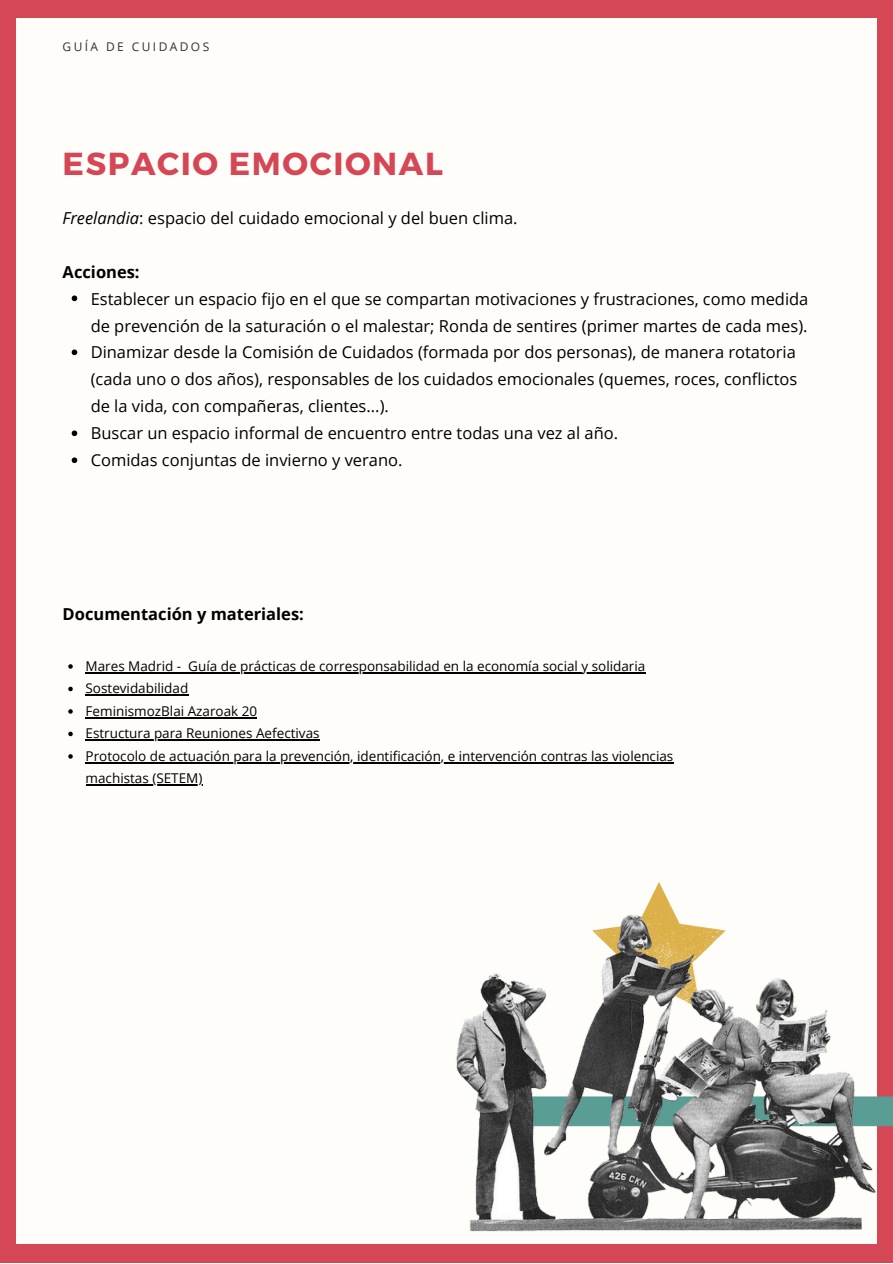
<style>
.page{position:relative;width:893px;height:1264px;background:#fff}
.page>*{position:absolute;margin:0;border:0;box-sizing:border-box;transform-origin:0 0}
.t1{font:700 31.8px "Montserrat";letter-spacing:.05em;color:#d54755}
.t2{font:16.5px/27px "Open Sans";color:#000}
.t3{font:700 16.5px "Open Sans";color:#000}
.t4{font:13.5px/22.5px "Open Sans";color:#000}
.t5{font:12px "Open Sans";letter-spacing:.2em;color:#303030}
.s1{font-style:italic}
</style>
<div class="page">
<div style="left:0;top:0;width:892px;height:1262px;background:#d54755"></div>
<div style="left:17px;top:18px;width:859px;height:1226px;background:#fffdfa"></div>
<img style="left:456px;top:857px;width:436px;height:374px">
<svg style="left:72px;top:295px;width:5px;height:6px"></svg>
<svg style="left:72px;top:349px;width:5px;height:6px"></svg>
<svg style="left:72px;top:430px;width:5px;height:6px"></svg>
<svg style="left:72px;top:457px;width:5px;height:6px"></svg>
<svg style="left:68px;top:664px;width:5px;height:4px"></svg>
<hr style="left:86px;top:672px;width:95px;height:1px;background:#000">
<hr style="left:188px;top:672px;width:457px;height:1px;background:#000">
<svg style="left:68px;top:686px;width:5px;height:5px"></svg>
<hr style="left:93px;top:694px;width:95px;height:1px;background:#000">
<svg style="left:68px;top:709px;width:5px;height:4px"></svg>
<hr style="left:86px;top:717px;width:171px;height:1px;background:#000">
<svg style="left:68px;top:731px;width:5px;height:5px"></svg>
<hr style="left:86px;top:739px;width:234px;height:1px;background:#000">
<svg style="left:68px;top:754px;width:5px;height:4px"></svg>
<hr style="left:86px;top:762px;width:588px;height:1px;background:#000">
<hr style="left:86px;top:784px;width:116px;height:1px;background:#000">
<p class="t5" style="left:63px;top:38px;width:148px">GUÍA DE CUIDADOS</p>
<p class="t1" style="left:63px;top:143px;width:382px">ESPACIO EMOCIONAL</p>
<p class="t2" style="left:63px;top:204px;width:456px"><span class="s1">Freelandia</span>: espacio del cuidado emocional y del buen clima.</p>
<p class="t3" style="left:63px;top:260px;width:78px">Acciones:</p>
<p class="t2" style="left:91px;top:284px;width:719px">Establecer un espacio fijo en el que se compartan motivaciones y frustraciones, como medida de prevención de la saturación o el malestar; Ronda de sentires (primer martes de cada mes).</p>
<p class="t2" style="left:91px;top:338px;width:708px;text-align:justify">Dinamizar desde la Comisión de Cuidados (formada por dos personas), de manera rotatoria (cada uno o dos años), responsables de los cuidados emocionales (quemes, roces, conflictos de la vida, con compañeras, clientes...).</p>
<p class="t2" style="left:91px;top:419px;width:529px">Buscar un espacio informal de encuentro entre todas una vez al año.</p>
<p class="t2" style="left:91px;top:446px;width:313px">Comidas conjuntas de invierno y verano.</p>
<p class="t3" style="left:63px;top:602px;width:243px">Documentación y materiales:</p>
<p class="t4" style="left:86px;top:654px;width:561px">Mares Madrid - Guía de prácticas de corresponsabilidad en la economía social y solidaria</p>
<p class="t4" style="left:86px;top:677px;width:104px">Sostevidabilidad</p>
<p class="t4" style="left:86px;top:699px;width:173px">FeminismozBlai Azaroak 20</p>
<p class="t4" style="left:86px;top:722px;width:235px">Estructura para Reuniones Aefectivas</p>
<p class="t4" style="left:86px;top:744px;width:589px">Protocolo de actuación para la prevención, identificación, e intervención contras las violencias machistas (SETEM)</p>
</div>
